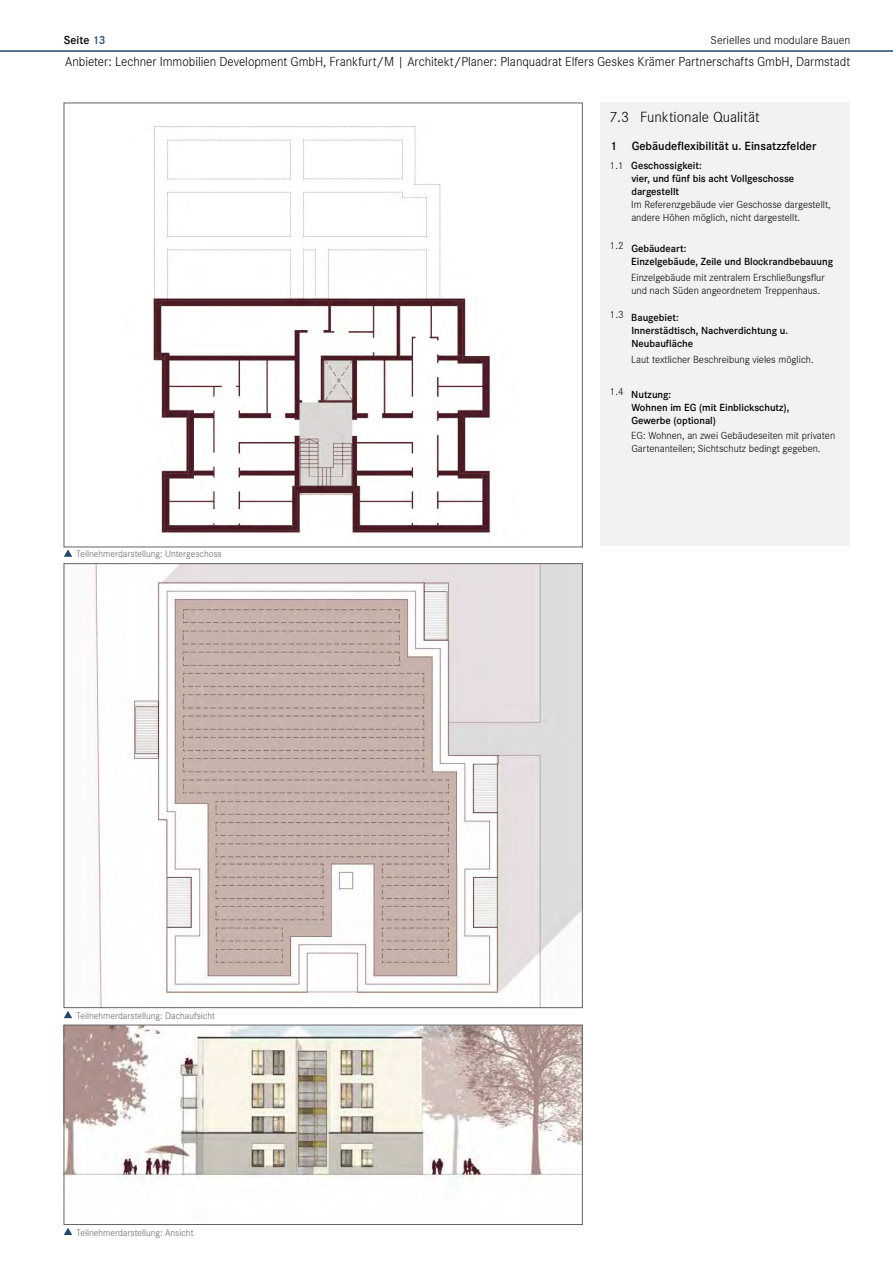
<style>
.page{position:relative;width:893px;height:1263px;background:#fff}
.page>*{position:absolute;margin:0;border:0;box-sizing:border-box;transform-origin:0 0}
.t1{font:300 15.3px "Corporate S";color:#000}
.t2{font:300 13.5px "Corporate S";letter-spacing:-.005em;color:#000}
.t3{font:600 12.3px "Corporate S";color:#000}
.t4{font:300 12px "Corporate S";color:#000}
.t5{font:600 12px "Corporate S";color:#000}
.t6{font:300 10.65px/13px "Corporate S";color:#000}
.t7{font:600 10.65px/13px "Corporate S";color:#000}
.t8{font:300 9.75px "Corporate S";color:#636363}
.s1{color:#244771}
</style>
<div class="page">
<hr style="left:0;top:50px;width:893px;height:2px;background:#244771">
<svg style="left:64px;top:549px;width:8px;height:8px"></svg>
<svg style="left:64px;top:1011px;width:8px;height:7px"></svg>
<svg style="left:64px;top:1228px;width:8px;height:7px"></svg>
<img style="left:153px;top:125px;width:338px;height:410px">
<img style="left:94px;top:565px;width:487px;height:441px">
<img style="left:66px;top:1027px;width:515px;height:155px">
<div style="left:64px;top:1025px;width:519px;height:200px;border:1px solid #636363"></div>
<div style="left:600px;top:102px;width:249px;height:383px;background:#f2f2f2"></div>
<div style="left:600px;top:485px;width:250px;height:61px;background:#f3f2f2"></div>
<p class="t5" style="left:64px;top:31px;width:43px">Seite <span class="s1">13</span></p>
<p class="t4" style="left:711px;top:31px;width:141px">Serielles und modulare Bauen</p>
<p class="t2" style="left:65px;top:52px;width:787px">Anbieter: Lechner Immobilien Development GmbH, Frankfurt/M | Architekt/Planer: Planquadrat Elfers Geskes Krämer Partnerschafts GmbH, Darmstadt</p>
<h1 class="t1" style="left:609px;top:106px;width:152px">7.3 Funktionale Qualität</h1>
<p class="t3" style="left:610px;top:137px;width:208px">1 Gebäudeflexibilität u. Einsatzzfelder</p>
<p class="t6" style="left:610px;top:158px;width:15px">1.1</p>
<p class="t7" style="left:631px;top:158px;width:164px">Geschossigkeit:<br>vier, und fünf bis acht Vollgeschosse dargestellt</p>
<p class="t6" style="left:631px;top:197px;width:201px">Im Referenzgebäude vier Geschosse dargestellt, andere Höhen möglich, nicht dargestellt.</p>
<p class="t7" style="left:631px;top:241px;width:203px">Gebäudeart:<br>Einzelgebäude, Zeile und Blockrandbebauung</p>
<p class="t6" style="left:631px;top:270px;width:195px">Einzelgebäude mit zentralem Erschließungsflur und nach Süden angeordnetem Treppenhaus.</p>
<p class="t7" style="left:631px;top:310px;width:158px">Baugebiet:<br>Innerstädtisch, Nachverdichtung u.<br>Neubaufläche</p>
<p class="t6" style="left:631px;top:352px;width:184px">Laut textlicher Beschreibung vieles möglich.</p>
<p class="t6" style="left:610px;top:238px;width:15px">1.2</p>
<p class="t6" style="left:610px;top:308px;width:15px">1.3</p>
<p class="t8" style="left:77px;top:547px;width:147px">Teilnehmerdarstellung: Untergeschoss</p>
<p class="t8" style="left:77px;top:1008px;width:140px">Teilnehmerdarstellung: Dachaufsicht</p>
<p class="t8" style="left:77px;top:1225px;width:119px">Teilnehmerdarstellung: Ansicht</p>
<p class="t7" style="left:631px;top:387px;width:159px;text-indent:-22px"><sup>1.4</sup> Nutzung:<br>Wohnen im EG (mit Einblickschutz),<br>Gewerbe (optional)</p>
<p class="t6" style="left:631px;top:428px;width:205px">EG: Wohnen, an zwei Gebäudeseiten mit privaten<br>Gartenanteilen; Sichtschutz bedingt gegeben.</p>
</div>
